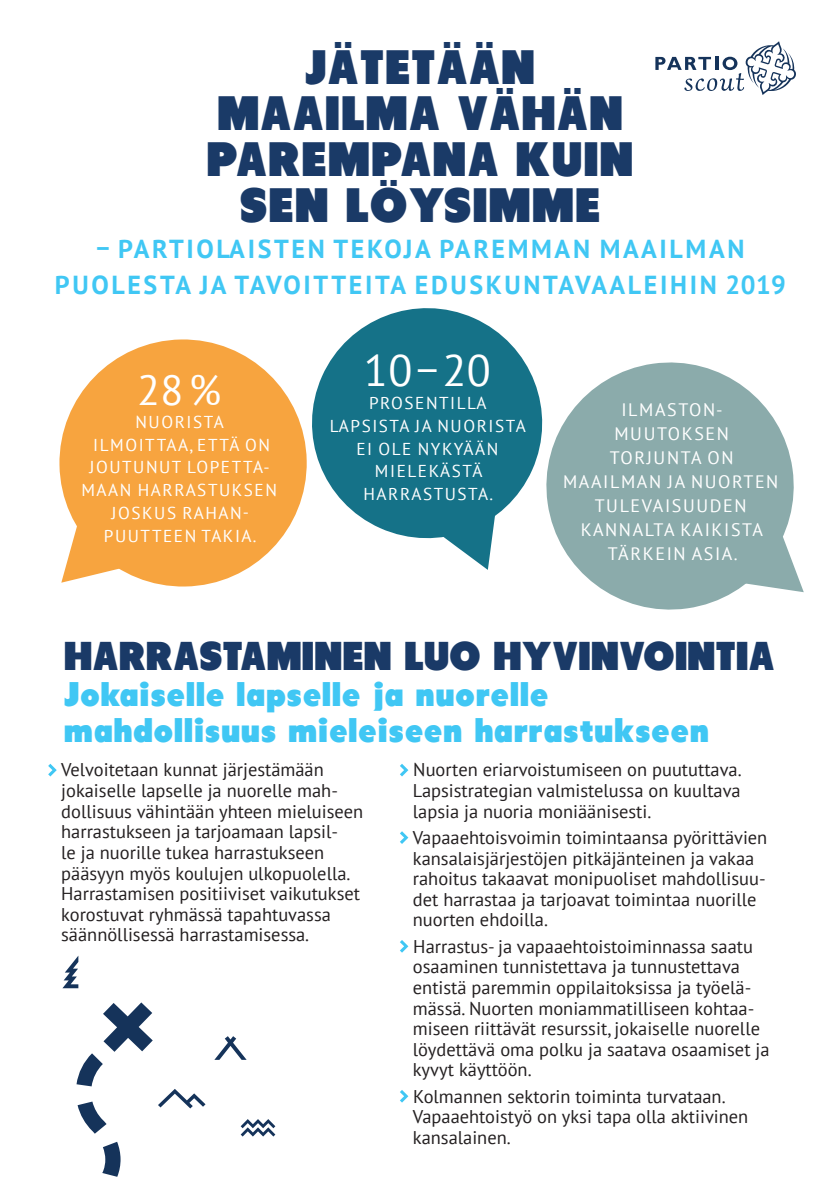
<style>
.page{position:relative;width:840px;height:1191px;background:#fff}
.page>*{position:absolute;margin:0;border:0;box-sizing:border-box;transform-origin:0 0}
.t1{font:48px/46px "Tondu Beta";letter-spacing:.03em;color:#1a3a67;text-align:center}
.t2{font:44px "PT Sans";color:#fff}
.t3{font:42px "PT Sans";color:#fff}
.t4{font:40px "Tondu Beta";letter-spacing:.01em;color:#1a3a67}
.t5{font:34px/36px "Tondu Beta";letter-spacing:.035em;color:#40c7f4}
.t6{font:700 26px/36px "PT Sans";letter-spacing:.1em;color:#40c7f4;text-align:center}
.t7{font:18.4px/20.6px "PT Sans";color:#231f20}
.t8{font:18px/24px "PT Sans";letter-spacing:.09em;color:#fff;text-align:center}
.t9{font:17.2px/22.8px "PT Sans";letter-spacing:.09em;color:#fff;text-align:center}
</style>
<div class="page">
<svg style="left:102px;top:1141px;width:19px;height:35px"></svg>
<svg style="left:62px;top:956px;width:16px;height:32px"></svg>
<svg style="left:240px;top:1119px;width:35px;height:17px"></svg>
<svg style="left:215px;top:1036px;width:31px;height:23px"></svg>
<svg style="left:76px;top:1002px;width:129px;height:131px"></svg>
<svg style="left:59px;top:339px;width:237px;height:248px;fill:#f7a43f"></svg>
<svg style="left:61px;top:524px;width:59px;height:58px"></svg>
<svg style="left:557px;top:362px;width:237px;height:248px;fill:#8babab"></svg>
<svg style="left:743px;top:535px;width:60px;height:57px"></svg>
<svg style="left:296px;top:308px;width:261px;height:231px;fill:#157288"></svg>
<svg style="left:442px;top:514px;width:53px;height:56px"></svg>
<svg style="left:48px;top:763px;width:9px;height:13px"></svg>
<svg style="left:400px;top:764px;width:8px;height:12px"></svg>
<svg style="left:400px;top:831px;width:8px;height:13px"></svg>
<svg style="left:400px;top:940px;width:8px;height:12px"></svg>
<svg style="left:400px;top:1090px;width:8px;height:12px"></svg>
<svg style="left:655px;top:41px;width:141px;height:54px"></svg>
<h1 class="t1" style="left:207px;top:43px;width:427px">JÄTETÄÄN<br>MAAILMA VÄHÄN<br>PAREMPANA KUIN<br>SEN LÖYSIMME</h1>
<h3 class="t6" style="left:55px;top:230px;width:732px">– PARTIOLAISTEN TEKOJA PAREMMAN MAAILMAN<br>PUOLESTA JA TAVOITTEITA EDUSKUNTAVAALEIHIN 2019</h3>
<h3 class="t3" style="left:137px;top:363px;width:85px">28 %</h3>
<p class="t9" style="left:81px;top:410px;width:197px">NUORISTA<br>ILMOITTAA, ETTÄ ON<br>JOUTUNUT LOPETTA-<br>MAAN HARRASTUKSEN<br>JOSKUS RAHAN-<br>PUUTTEEN TAKIA.</p>
<h2 class="t2" style="left:364px;top:342px;width:128px">10–20</h2>
<p class="t9" style="left:329px;top:391px;width:197px">PROSENTILLA<br>LAPSISTA JA NUORISTA<br>EI OLE NYKYÄÄN<br>MIELEKÄSTÄ<br>HARRASTUSTA.</p>
<p class="t8" style="left:562px;top:397px;width:217px">ILMASTON-<br>MUUTOKSEN<br>TORJUNTA ON<br>MAAILMAN JA NUORTEN<br>TULEVAISUUDEN<br>KANNALTA KAIKISTA<br>TÄRKEIN ASIA.</p>
<h3 class="t4" style="left:64px;top:631px;width:711px">HARRASTAMINEN LUO HYVINVOINTIA</h3>
<h3 class="t5" style="left:64px;top:675px;width:645px">Jokaiselle lapselle ja nuorelle mahdollisuus mieleiseen harrastukseen</h3>
<p class="t7" style="left:61px;top:759px;width:303px">Velvoitetaan kunnat järjestämään jokaiselle lapselle ja nuorelle mah&shy;dollisuus vähintään yhteen mieluiseen harrastukseen ja tarjoamaan lapsil-<br>le ja nuorille tukea harrastukseen pääsyyn myös koulujen ulkopuolella.<br>Harrastamisen positiiviset vaikutukset korostuvat ryhmässä tapahtuvassa säännöllisessä harrastamisessa.</p>
<p class="t7" style="left:412px;top:759px;width:330px;text-align:justify">Nuorten eriarvoistumiseen on puututtava.<br>Lapsistrategian valmistelussa on kuultava lapsia ja nuoria moniäänisesti.</p>
<p class="t7" style="left:412px;top:826px;width:356px">Vapaaehtoisvoimin toimintaansa pyörittävien kansalaisjärjestöjen pitkäjänteinen ja vakaa rahoitus takaavat monipuoliset mahdollisuu&shy;det harrastaa ja tarjoavat toimintaa nuorille nuorten ehdoilla.</p>
<p class="t7" style="left:412px;top:935px;width:358px">Harrastus- ja vapaaehtoistoiminnassa saatu osaaminen tunnistettava ja tunnustettava entistä paremmin oppilaitoksissa ja työelä&shy;mässä. Nuorten moniammatilliseen kohtaa&shy;miseen riittävät resurssit, jokaiselle nuorelle löydettävä oma polku ja saatava osaamiset ja kyvyt käyttöön.</p>
<p class="t7" style="left:412px;top:1085px;width:337px">Kolmannen sektorin toiminta turvataan.<br>Vapaaehtoistyö on yksi tapa olla aktiivinen kansalainen.</p>
</div>
